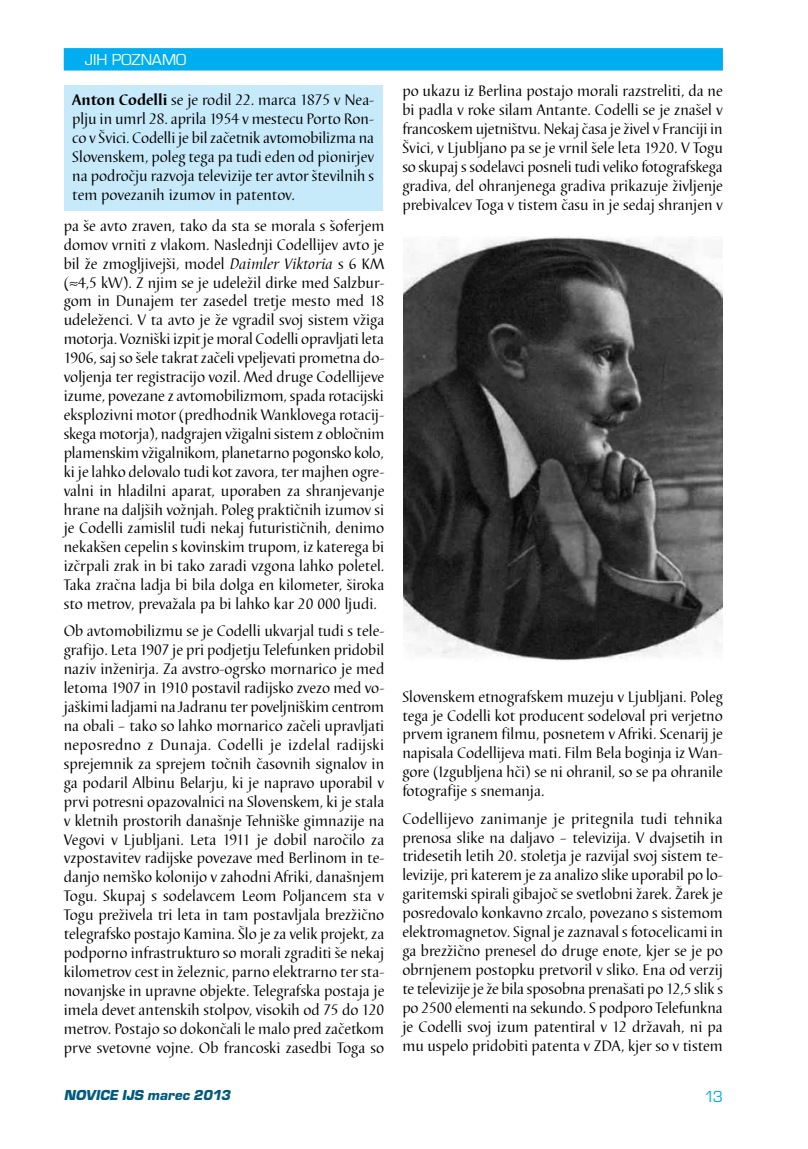
<style>
.page{position:relative;width:808px;height:1149px;background:#fff}
.page>*{position:absolute;margin:0;border:0;box-sizing:border-box;transform-origin:0 0}
.t1{font:16.5px "Eurostile TEE";color:#fff}
.t2{font:16.5px "Eurostile TEE";color:#00aeef}
.t3{font:15.75px/18.9px "Barbedor TEE";color:#000;text-align:justify}
.t4{font:italic 15px "Eurostile TEE Blac";color:#005b7f}
.s1{font-weight:700}
.s2{font-style:italic}
</style>
<div class="page">
<div style="left:64px;top:48px;width:659px;height:23px;background:#00aeef;border:2px solid #00aeef"></div>
<img style="left:404px;top:237px;width:319px;height:424px">
<div style="left:64px;top:85px;width:319px;height:126px;background:#c7eafb"></div>
<p class="t1" style="left:85px;top:51px;width:49px">JIH POZNAMO</p>
<p class="t3" style="left:72px;top:91px;width:304px"><span class="s1">Anton Codelli</span> se je rodil 22. marca 1875 v Nea&shy;plju in umrl 28. aprila 1954 v mestecu Porto Ron&shy;co v Švici. Codelli je bil začetnik avtomobilizma na Slovenskem, poleg tega pa tudi eden od pionirjev na področju razvoja televizije ter avtor številnih s tem povezanih izumov in patentov.</p>
<p class="t3" style="left:64px;top:216px;width:322px">pa še avto zraven, tako da sta se morala s šoferjem domov vrniti z vlakom. Naslednji Codellijev avto je bil že zmogljivejši, model <span class="s2">Daimler Viktoria</span> s 6 KM (≈4,5 kW). Z njim se je udeležil dirke med Salzbur&shy;gom in Dunajem ter zasedel tretje mesto med 18 udeleženci. V ta avto je že vgradil svoj sistem vžiga motorja. Vozniški izpit je moral Codelli opravljati leta 1906, saj so šele takrat začeli vpeljevati prometna do&shy;voljenja ter registracijo vozil. Med druge Codellijeve izume, povezane z avtomobilizmom, spada rotacijski eksplozivni motor (predhodnik Wanklovega rotacij&shy;skega motorja), nadgrajen vžigalni sistem z obločnim plamenskim vžigalnikom, planetarno pogonsko kolo, ki je lahko delovalo tudi kot zavora, ter majhen ogre&shy;valni in hladilni aparat, uporaben za shranjevanje hrane na daljših vožnjah. Poleg praktičnih izumov si je Codelli zamislil tudi nekaj futurističnih, denimo nekakšen cepelin s kovinskim trupom, iz katerega bi izčrpali zrak in bi tako zaradi vzgona lahko poletel.<br>Taka zračna ladja bi bila dolga en kilometer, široka sto metrov, prevažala pa bi lahko kar 20 000 ljudi.</p>
<p class="t3" style="left:64px;top:622px;width:322px">Ob avtomobilizmu se je Codelli ukvarjal tudi s tele&shy;grafijo. Leta 1907 je pri podjetju Telefunken pridobil naziv inženirja. Za avstro-ogrsko mornarico je med letoma 1907 in 1910 postavil radijsko zvezo med vo&shy;jaškimi ladjami na Jadranu ter poveljniškim centrom na obali – tako so lahko mornarico začeli upravljati neposredno z Dunaja. Codelli je izdelal radijski sprejemnik za sprejem točnih časovnih signalov in ga podaril Albinu Belarju, ki je napravo uporabil v prvi potresni opazovalnici na Slovenskem, ki je stala v kletnih prostorih današnje Tehniške gimnazije na Vegovi v Ljubljani. Leta 1911 je dobil naročilo za vzpostavitev radijske povezave med Berlinom in te&shy;danjo nemško kolonijo v zahodni Afriki, današnjem Togu. Skupaj s sodelavcem Leom Poljancem sta v Togu preživela tri leta in tam postavljala brezžično telegrafsko postajo Kamina. Šlo je za velik projekt, za podporno infrastrukturo so morali zgraditi še nekaj kilometrov cest in železnic, parno elektrarno ter sta&shy;novanjske in upravne objekte. Telegrafska postaja je imela devet antenskih stolpov, visokih od 75 do 120 metrov. Postajo so dokončali le malo pred začetkom prve svetovne vojne. Ob francoski zasedbi Toga so</p>
<p class="t3" style="left:402px;top:82px;width:322px">po ukazu iz Berlina postajo morali razstreliti, da ne bi padla v roke silam Antante. Codelli se je znašel v francoskem ujetništvu. Nekaj časa je živel v Franciji in Švici, v Ljubljano pa se je vrnil šele leta 1920. V Togu so skupaj s sodelavci posneli tudi veliko fotografskega gradiva, del ohranjenega gradiva prikazuje življenje prebivalcev Toga v tistem času in je sedaj shranjen v</p>
<p class="t3" style="left:402px;top:687px;width:322px">Slovenskem etnografskem muzeju v Ljubljani. Poleg tega je Codelli kot producent sodeloval pri verjetno prvem igranem filmu, posnetem v Afriki. Scenarij je napisala Codellijeva mati. Film Bela boginja iz Wan&shy;gore (Izgubljena hči) se ni ohranil, so se pa ohranile fotografije s snemanja.</p>
<p class="t3" style="left:402px;top:809px;width:322px">Codellijevo zanimanje je pritegnila tudi tehnika prenosa slike na daljavo – televizija. V dvajsetih in tridesetih letih 20. stoletja je razvijal svoj sistem te&shy;levizije, pri katerem je za analizo slike uporabil po lo&shy;garitemski spirali gibajoč se svetlobni žarek. Žarek je posredovalo konkavno zrcalo, povezano s sistemom elektromagnetov. Signal je zaznaval s fotocelicami in ga brezžično prenesel do druge enote, kjer se je po obrnjenem postopku pretvoril v sliko. Ena od verzij te televizije je že bila sposobna prenašati po 12,5 slik s po 2500 elementi na sekundo. S podporo Telefunkna je Codelli svoj izum patentiral v 12 državah, ni pa mu uspelo pridobiti patenta v ZDA, kjer so v tistem</p>
<p class="t4" style="left:64px;top:1085px;width:171px">NOVICE IJS marec 2013</p>
<p class="t2" style="left:704px;top:1087px;width:20px">13</p>
</div>
